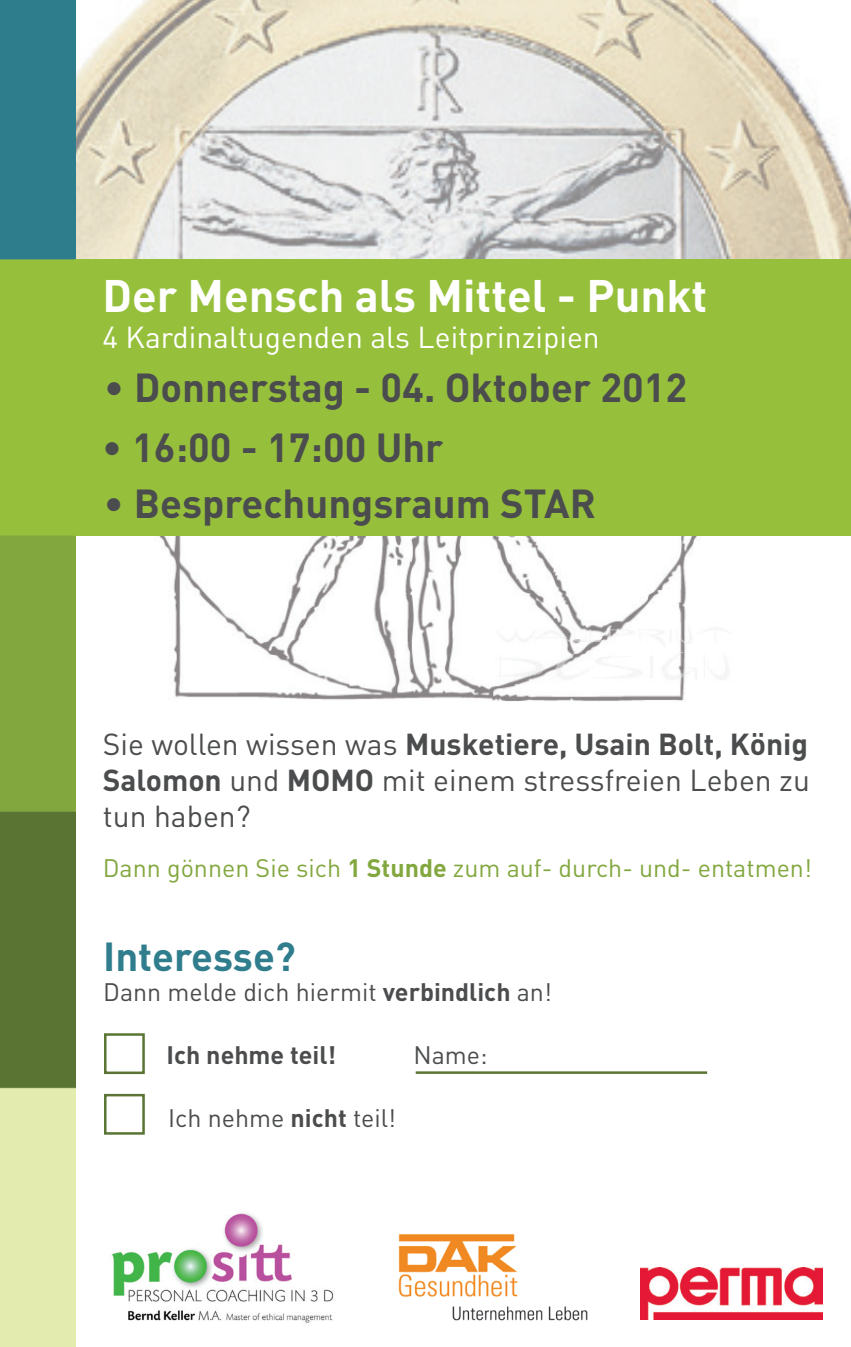
<style>
.page{position:relative;width:851px;height:1347px;background:#fff}
.page>*{position:absolute;margin:0;border:0;box-sizing:border-box;transform-origin:0 0}
.t1{font:700 45px "DIN";color:#fff}
.t2{font:700 40px "DIN";color:#4b4c4d}
.t3{font:700 40px "DIN";color:#307d8d}
.t4{font:30px/36px "DIN";color:#4b4c4d;text-align:justify}
.t5{font:30px "DIN";color:#fff}
.t6{font:25px "DIN";color:#4b4c4d}
.t7{font:25px "DIN";color:#82a73e}
.t8{font:700 25px "DIN";color:#4b4c4d}
.s1{font-weight:400}
.s2{font-weight:700}
</style>
<div class="page">
<img style="left:75px;top:0;width:775px;height:260px">
<img style="left:0;top:0;width:75px;height:1346px">
<img style="left:159px;top:536px;width:569px;height:166px">
<div style="left:74px;top:260px;width:776px;height:276px;background:#96c03c"></div>
<div style="left:104px;top:1033px;width:41px;height:41px;border:2px solid #5a7433"></div>
<div style="left:104px;top:1093px;width:41px;height:41px;border:2px solid #5a7433"></div>
<hr style="left:415px;top:1071px;width:292px;height:2px;background:#5a7433">
<img style="left:111px;top:1212px;width:223px;height:111px">
<img style="left:398px;top:1234px;width:190px;height:87px">
<img style="left:640px;top:1267px;width:181px;height:52px">
<h1 class="t1" style="left:102px;top:265px;width:606px">Der Mensch als Mittel - Punkt</h1>
<p class="t5" style="left:102px;top:317px;width:499px">4 Kardinaltugenden als Leitprinzipien</p>
<h2 class="t2" style="left:103px;top:360px;width:585px"><span class="s1">•</span> Donnerstag - 04. Oktober 2012</h2>
<h2 class="t2" style="left:102px;top:421px;width:343px"><span class="s1">•</span> 16:00 - 17:00 Uhr</h2>
<h2 class="t2" style="left:103px;top:477px;width:494px"><span class="s1">•</span> Besprechungsraum STAR</h2>
<p class="t4" style="left:103px;top:724px;width:708px">Sie wollen wissen was <span class="s2">Musketiere, Usain Bolt, König Salomon</span> und <span class="s2">MOMO</span> mit einem stressfreien Leben zu tun haben?</p>
<p class="t7" style="left:103px;top:851px;width:710px">Dann gönnen Sie sich <span class="s2">1 Stunde</span> zum auf- durch- und- entatmen!</p>
<h2 class="t3" style="left:103px;top:929px;width:194px">Interesse?</h2>
<p class="t6" style="left:103px;top:975px;width:450px">Dann melde dich hiermit <span class="s2">verbindlich</span> an!</p>
<p class="t8" style="left:167px;top:1038px;width:171px">Ich nehme teil!</p>
<p class="t6" style="left:168px;top:1101px;width:229px">Ich nehme <span class="s2">nicht</span> teil!</p>
<p class="t6" style="left:413px;top:1038px;width:76px">Name:</p>
</div>
